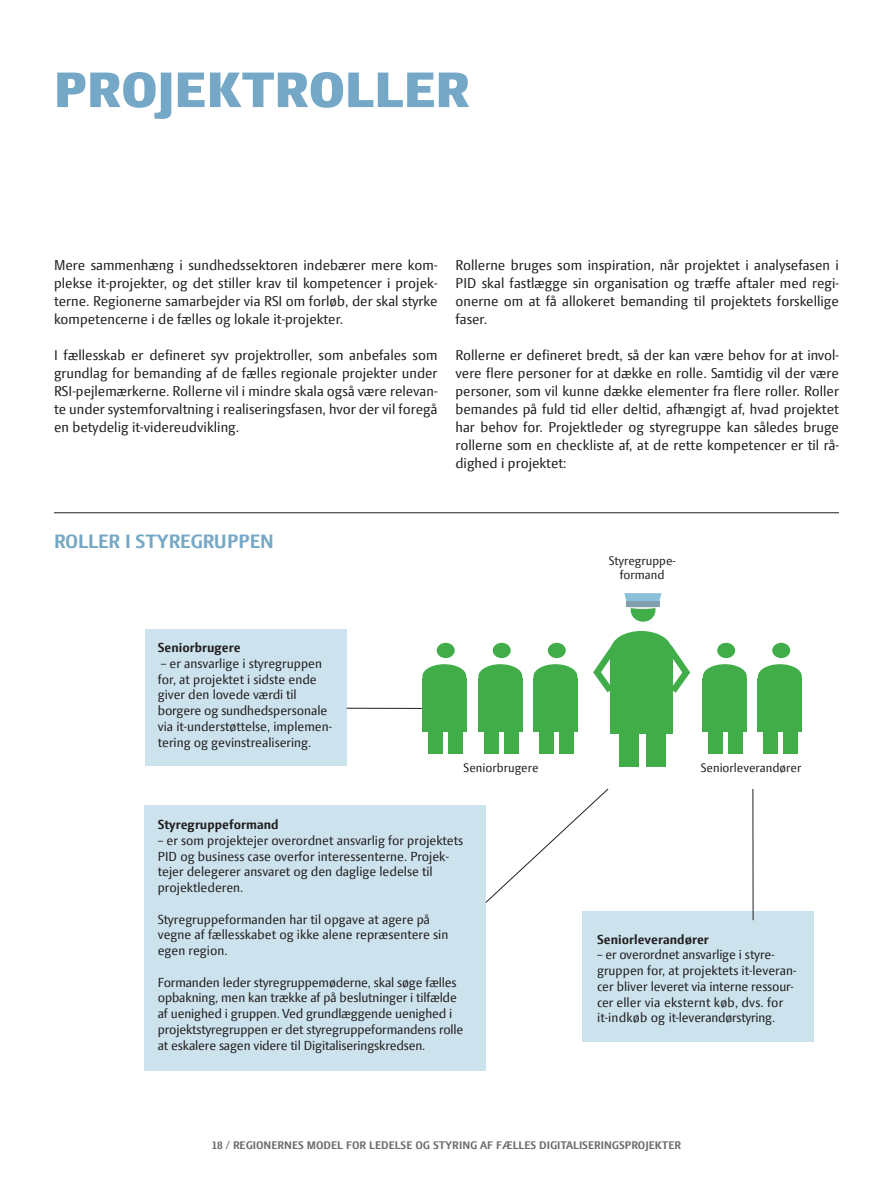
<style>
.page{position:relative;width:893px;height:1191px;background:#fff}
.page>*{position:absolute;margin:0;border:0;box-sizing:border-box;transform-origin:0 0}
.RUBRIK_36_heavy{font:800 54px "Press Sans";color:#75a8c6}
.RUBRIK_18_heavy_kopi{font:700 21px "Press Sans";letter-spacing:-.01em;color:#75a8c6}
.t1{font:15.45px/18px "Press Sans";color:#231f20;text-align:justify}
.t2{font:14.25px/15.8px "Press Sans";color:#231f20}
.t3{font:700 14.25px "Press Sans";color:#231f20}
.t4{font:13.5px/13.5px "Press Sans";color:#231f20;text-align:center}
.t5{font:700 12px "Press Sans";color:#6c6d70}
</style>
<div class="page">
<div style="left:145px;top:629px;width:202px;height:136px;background:#cce3ee"></div>
<div style="left:145px;top:805px;width:341px;height:265px;background:#cce3ee"></div>
<div style="left:583px;top:911px;width:231px;height:131px;background:#cce3ee"></div>
<hr style="left:347px;top:708px;width:77px;height:1px;background:#231f20">
<hr style="left:753px;top:789px;width:1px;height:131px;background:#231f20">
<svg style="left:485px;top:788px;width:124px;height:115px"></svg>
<div style="left:548px;top:643px;width:18px;height:15px;background:#40ad49;border-radius:50%"></div>
<div style="left:533px;top:664px;width:44px;height:24px;background:#40ad49;border-radius:50%"></div>
<div style="left:533px;top:677px;width:45px;height:54px;background:#40ad49"></div>
<div style="left:539px;top:729px;width:14px;height:24px;background:#40ad49"></div>
<div style="left:559px;top:729px;width:14px;height:24px;background:#40ad49"></div>
<div style="left:772px;top:643px;width:18px;height:15px;background:#40ad49;border-radius:50%"></div>
<div style="left:758px;top:664px;width:44px;height:24px;background:#40ad49;border-radius:50%"></div>
<div style="left:757px;top:677px;width:45px;height:54px;background:#40ad49"></div>
<div style="left:764px;top:729px;width:14px;height:24px;background:#40ad49"></div>
<div style="left:784px;top:729px;width:14px;height:24px;background:#40ad49"></div>
<div style="left:493px;top:643px;width:18px;height:15px;background:#40ad49;border-radius:50%"></div>
<div style="left:478px;top:664px;width:44px;height:24px;background:#40ad49;border-radius:50%"></div>
<div style="left:478px;top:677px;width:45px;height:54px;background:#40ad49"></div>
<div style="left:484px;top:729px;width:14px;height:24px;background:#40ad49"></div>
<div style="left:504px;top:729px;width:14px;height:24px;background:#40ad49"></div>
<div style="left:717px;top:643px;width:18px;height:15px;background:#40ad49;border-radius:50%"></div>
<div style="left:703px;top:664px;width:44px;height:24px;background:#40ad49;border-radius:50%"></div>
<div style="left:702px;top:677px;width:45px;height:54px;background:#40ad49"></div>
<div style="left:709px;top:729px;width:14px;height:24px;background:#40ad49"></div>
<div style="left:729px;top:729px;width:14px;height:24px;background:#40ad49"></div>
<div style="left:631px;top:598px;width:24px;height:24px;background:#40ad49;border-radius:50%"></div>
<div style="left:611px;top:631px;width:60px;height:37px;background:#40ad49;border-radius:50%"></div>
<div style="left:610px;top:651px;width:62px;height:82px;background:#40ad49"></div>
<div style="left:619px;top:730px;width:20px;height:37px;background:#40ad49"></div>
<div style="left:647px;top:730px;width:19px;height:37px;background:#40ad49"></div>
<svg style="left:624px;top:593px;width:37px;height:9px"></svg>
<div style="left:626px;top:602px;width:34px;height:7px;background:#e6e7e9;border-radius:50%"></div>
<div style="left:626px;top:602px;width:34px;height:5px;background:#829fae"></div>
<svg style="left:593px;top:637px;width:26px;height:56px"></svg>
<svg style="left:665px;top:638px;width:26px;height:62px"></svg>
<div style="left:437px;top:643px;width:18px;height:15px;background:#40ad49;border-radius:50%"></div>
<div style="left:422px;top:664px;width:44px;height:24px;background:#40ad49;border-radius:50%"></div>
<div style="left:422px;top:677px;width:45px;height:54px;background:#40ad49"></div>
<div style="left:428px;top:729px;width:14px;height:24px;background:#40ad49"></div>
<div style="left:448px;top:729px;width:14px;height:24px;background:#40ad49"></div>
<hr style="left:54px;top:512px;width:785px;height:1px;background:#231f20">
<p class="RUBRIK_36_heavy" style="left:54px;top:64px;width:418px">PROJEKTROLLER</p>
<p class="t1" style="left:54px;top:258px;width:385px">Mere sammenhæng i sundhedssektoren indebærer mere kom&shy;plekse it-projekter, og det stiller krav til kompetencer i projek&shy;terne. Regionerne samarbejder via RSI om forløb, der skal styrke kompetencerne i de fælles og lokale it-projekter.</p>
<p class="t1" style="left:54px;top:348px;width:385px">I fællesskab er defineret syv projektroller, som anbefales som grundlag for bemanding af de fælles regionale projekter under RSI-pejlemærkerne. Rollerne vil i mindre skala også være relevan&shy;te under systemforvaltning i realiseringsfasen, hvor der vil foregå en betydelig it-videreudvikling.</p>
<p class="t1" style="left:455px;top:258px;width:385px">Rollerne bruges som inspiration, når projektet i analysefasen i PID skal fastlægge sin organisation og træffe aftaler med regi&shy;onerne om at få allokeret bemanding til projektets forskellige faser.</p>
<p class="t1" style="left:455px;top:348px;width:385px">Rollerne er defineret bredt, så der kan være behov for at invol&shy;vere flere personer for at dække en rolle. Samtidig vil der være personer, som vil kunne dække elementer fra flere roller. Roller bemandes på fuld tid eller deltid, afhængigt af, hvad projektet har behov for. Projektleder og styregruppe kan således bruge rollerne som en checkliste af, at de rette kompetencer er til rå&shy;dighed i projektet:</p>
<p class="RUBRIK_18_heavy_kopi" style="left:54px;top:531px;width:221px">ROLLER I STYREGRUPPEN</p>
<p class="t4" style="left:609px;top:556px;width:68px">Styregruppe&shy;formand</p>
<p class="t3" style="left:158px;top:640px;width:84px">Seniorbrugere</p>
<p class="t2" style="left:158px;top:657px;width:166px">– er ansvarlige i styregruppen for, at projektet i sidste ende</p>
<p class="t2" style="left:158px;top:688px;width:140px">giver den lovede værdi til</p>
<p class="t2" style="left:158px;top:704px;width:176px">borgere og sundhedspersonale via it-understøttelse, implemen&shy;tering og gevinstrealisering.</p>
<p class="t4" style="left:464px;top:763px;width:76px">Seniorbrugere</p>
<p class="t4" style="left:701px;top:763px;width:102px">Seniorleverandører</p>
<p class="t3" style="left:158px;top:817px;width:122px">Styregruppeformand</p>
<p class="t2" style="left:158px;top:834px;width:307px">– er som projektejer overordnet ansvarlig for projektets PID og business case overfor interessenterne. Projek&shy;tejer delegerer ansvaret og den daglige ledelse til projektlederen.</p>
<p class="t2" style="left:158px;top:912px;width:292px">Styregruppeformanden har til opgave at agere på vegne af fællesskabet og ikke alene repræsentere sin egen region.</p>
<p class="t2" style="left:158px;top:975px;width:307px">Formanden leder styregruppemøderne, skal søge fælles opbakning, men kan trække af på beslutninger i tilfælde af uenighed i gruppen. Ved grundlæggende uenighed i projektstyregruppen er det styregruppeformandens rolle at eskalere sagen videre til Digitaliseringskredsen.</p>
<p class="t3" style="left:597px;top:932px;width:113px">Seniorleverandører</p>
<p class="t2" style="left:597px;top:948px;width:201px">– er overordnet ansvarlige i styre&shy;gruppen for, at projektets it-leveran&shy;cer bliver leveret via interne ressour&shy;cer eller via eksternt køb, dvs. for it-indkøb og it-leverandørstyring.</p>
<p class="t5" style="left:212px;top:1138px;width:471px">18 / REGIONERNES MODEL FOR LEDELSE OG STYRING AF FÆLLES DIGITALISERINGSPROJEKTER</p>
</div>
